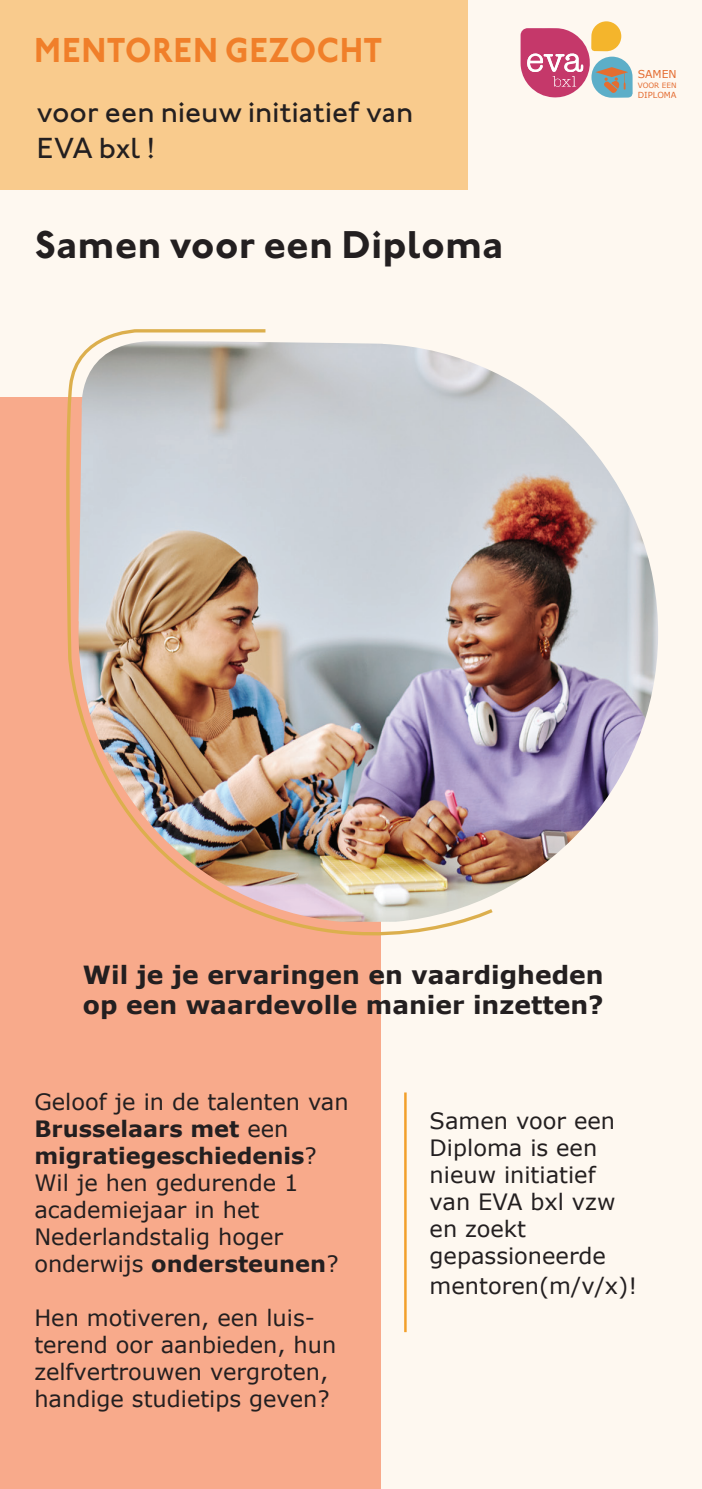
<style>
.page{position:relative;width:702px;height:1489px;background:#fff}
.page>*{position:absolute;margin:0;border:0;box-sizing:border-box;transform-origin:0 0}
.t1{font:700 40px "Johnston ITC Std";color:#231f20}
.t2{font:700 35.75px "Johnston ITC Std";letter-spacing:.01em;color:#ee612a;scale:.91 1}
.t3{font:500 30px "Johnston ITC Std";color:#231f20}
.t4{font:700 25px "Verdana";color:#231f20}
.t5{font:22.5px/27px "Verdana";color:#231f20}
.t6{font:700 22.5px "Verdana";color:#231f20}
.t7{font:10.75px "Verdana";color:#e46c31}
.t8{font:8.25px "Verdana";color:#e46c31}
.t9{font:7.25px "Verdana";color:#e46c31}
.s1{font-weight:700}
.s2{font-weight:400}
</style>
<div class="page">
<div style="left:0;top:0;width:702px;height:1488px;background:#fef8f0"></div>
<svg style="left:520px;top:21px;width:113px;height:77px"></svg>
<div style="left:0;top:0;width:468px;height:190px;background:#f9cb8d"></div>
<div style="left:0;top:397px;width:381px;height:1091px;background:#f8aa8b"></div>
<img style="left:495px;top:373px;width:163px;height:521px">
<img style="left:66px;top:329px;width:429px;height:607px">
<hr style="left:404px;top:1092px;width:2px;height:239px;background:#f2a02b">
<p class="t2" style="left:34px;top:29px;width:384px">MENTOREN GEZOCHT</p>
<p class="t3" style="left:37px;top:94px;width:378px">voor een nieuw initiatief van</p>
<p class="t3" style="left:37px;top:130px;width:120px">EVA bxl !</p>
<p class="t1" style="left:34px;top:220px;width:471px">Samen voor een Diploma</p>
<p class="t7" style="left:637px;top:67px;width:40px">SAMEN</p>
<p class="t9" style="left:637px;top:80px;width:40px">VOOR EEN</p>
<p class="t8" style="left:637px;top:89px;width:40px">DIPLOMA</p>
<p class="t4" style="left:83px;top:958px;width:522px">Wil je je ervaringen en vaardigheden</p>
<p class="t4" style="left:83px;top:988px;width:522px">op een waardevolle manier inzetten?</p>
<p class="t5" style="left:34px;top:1088px;width:316px">Geloof je in de talenten van<br><span class="s1">Brusselaars met</span> een</p>
<p class="t6" style="left:34px;top:1140px;width:284px">migratiegeschiedenis<span class="s2">?</span></p>
<p class="t5" style="left:34px;top:1169px;width:265px">Wil je hen gedurende 1</p>
<p class="t5" style="left:34px;top:1196px;width:226px">academiejaar in het</p>
<p class="t5" style="left:34px;top:1223px;width:250px">Nederlandstalig hoger</p>
<p class="t6" style="left:34px;top:1248px;width:306px"><span class="s2">onderwijs</span> ondersteunen<span class="s2">?</span></p>
<p class="t5" style="left:34px;top:1304px;width:303px">Hen motiveren, een luis&shy;terend oor aanbieden, hun zelfvertrouwen vergroten, handige studietips geven?</p>
<p class="t5" style="left:429px;top:1107px;width:187px">Samen voor een</p>
<p class="t5" style="left:429px;top:1134px;width:169px">Diploma is een nieuw initiatief</p>
<p class="t5" style="left:429px;top:1188px;width:187px">van EVA bxl vzw</p>
<p class="t5" style="left:429px;top:1215px;width:98px">en zoekt</p>
<p class="t5" style="left:429px;top:1241px;width:209px;line-height:30px">gepassioneerde mentoren(m/v/x)!</p>
</div>
